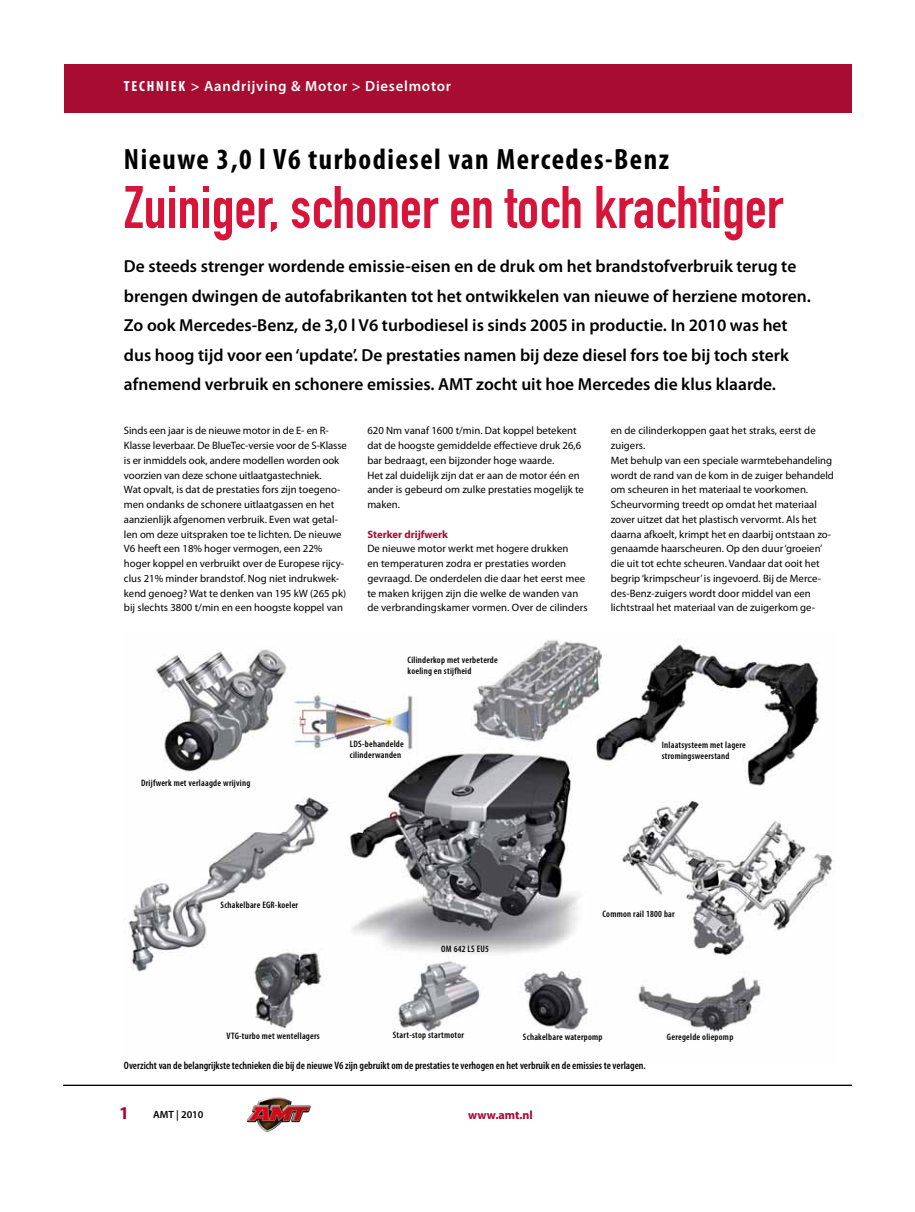
<style>
.page{position:relative;width:915px;height:1212px;background:#fff}
.page>*{position:absolute;margin:0;border:0;box-sizing:border-box;transform-origin:0 0}
.t1{font:58.95px "DIN Engschrift Std";color:#d7153a}
.t2{font:700 condensed 29.55px "Myriad Pro";letter-spacing:.05em;color:#000}
.t3{font:700 18px "Myriad Pro";color:#aa052e}
.t4{font:600 17.4px/29.5px "Myriad Pro";color:#000}
.t5{font:700 16.05px "Myriad Pro";color:#a80c31}
.t6{font:600 14.7px "Myriad Pro";letter-spacing:.05em;color:#fff}
.t7{font:700 12px "Myriad Pro";color:#aa052e}
.t8{font:10.65px/14.7px "Myriad Pro";color:#000}
.t9{font:600 condensed 10.65px "Myriad Pro";color:#000}
.t10{font:700 10.65px "Myriad Pro";color:#a80c31}
.t11{font:600 10.5px "Myriad Pro";color:#000}
.t12{font:600 condensed 9.45px/11.2px "Myriad Pro";letter-spacing:.025em;color:#000}
.s1{font-weight:700;font-stretch:condensed}
</style>
<div class="page">
<img style="left:247px;top:1097px;width:63px;height:35px">
<div style="left:64px;top:64px;width:786px;height:48px;background:#a80c31"></div>
<hr style="left:64px;top:1084px;width:786px;height:2px;background:#000">
<img style="left:128px;top:639px;width:706px;height:394px">
<h3 class="t6" style="left:124px;top:78px;width:328px"><span class="s1">TECHNIEK</span> &gt; Aandrijving &amp; Motor &gt; Dieselmotor</h3>
<h2 class="t2" style="left:124px;top:143px;width:546px">Nieuwe 3,0 l V6 turbodiesel van Mercedes-Benz</h2>
<h1 class="t1" style="left:124px;top:173px;width:660px">Zuiniger, schoner en toch krachtiger</h1>
<p class="t4" style="left:124px;top:252px;width:688px">De steeds strenger wordende emissie-eisen en de druk om het brandstofverbruik terug te brengen dwingen de autofabrikanten tot het ontwikkelen van nieuwe of herziene motoren.<br>Zo ook Mercedes-Benz, de 3,0 l V6 turbodiesel is sinds 2005 in productie. In 2010 was het dus hoog tijd voor een ‘update’. De prestaties namen bij deze diesel fors toe bij toch sterk afnemend verbruik en schonere emissies. AMT zocht uit hoe Mercedes die klus klaarde.</p>
<p class="t8" style="left:124px;top:424px;width:224px">Sinds een jaar is de nieuwe motor in de E- en R-Klasse leverbaar. De BlueTec-versie voor de S-Klasse is er inmiddels ook, andere modellen worden ook voorzien van deze schone uitlaatgastechniek.<br>Wat opvalt, is dat de prestaties fors zijn toegeno&shy;men ondanks de schonere uitlaatgassen en het aanzienlijk afgenomen verbruik. Even wat getal&shy;len om deze uitspraken toe te lichten. De nieuwe V6 heeft een 18% hoger vermogen, een 22% hoger koppel en verbruikt over de Europese rijcy&shy;clus 21% minder brandstof. Nog niet indrukwek&shy;kend genoeg? Wat te denken van 195 kW (265 pk) bij slechts 3800 t/min en een hoogste koppel van</p>
<p class="t8" style="left:367px;top:424px;width:218px">620 Nm vanaf 1600 t/min. Dat koppel betekent dat de hoogste gemiddelde effectieve druk 26,6 bar bedraagt, een bijzonder hoge waarde.<br>Het zal duidelijk zijn dat er aan de motor één en ander is gebeurd om zulke prestaties mogelijk te maken.</p>
<p class="t10" style="left:367px;top:528px;width:82px">Sterker drijfwerk</p>
<p class="t8" style="left:367px;top:542px;width:222px">De nieuwe motor werkt met hogere drukken<br>en temperaturen zodra er prestaties worden gevraagd. De onderdelen die daar het eerst mee te maken krijgen zijn die welke de wanden van de verbrandingskamer vormen. Over de cilinders</p>
<p class="t12" style="left:407px;top:654px;width:92px">Cilinderkop met verbeterde koeling en stijfheid</p>
<p class="t8" style="left:610px;top:424px;width:225px">en de cilinderkoppen gaat het straks, eerst de zuigers.<br>Met behulp van een speciale warmtebehandeling wordt de rand van de kom in de zuiger behandeld om scheuren in het materiaal te voorkomen.<br>Scheurvorming treedt op omdat het materiaal zover uitzet dat het plastisch vervormt. Als het daarna afkoelt, krimpt het en daarbij ontstaan zo&shy;genaamde haarscheuren. Op den duur ‘groeien’ die uit tot echte scheuren. Vandaar dat ooit het begrip ‘krimpscheur’ is ingevoerd. Bij de Merce&shy;des-Benz-zuigers wordt door middel van een lichtstraal het materiaal van de zuigerkom ge-</p>
<p class="t12" style="left:141px;top:778px;width:111px">Drijfwerk met verlaagde wrijving</p>
<p class="t12" style="left:350px;top:738px;width:55px">LDS-behandelde cilinderwanden</p>
<p class="t12" style="left:661px;top:739px;width:85px">Inlaatsysteem met lagere stromingsweerstand</p>
<p class="t12" style="left:220px;top:900px;width:79px">Schakelbare EGR-koeler</p>
<p class="t12" style="left:441px;top:943px;width:49px">OM 642 LS EU5</p>
<p class="t12" style="left:602px;top:909px;width:74px">Common rail 1800 bar</p>
<p class="t12" style="left:226px;top:1030px;width:95px">VTG-turbo met wentellagers</p>
<p class="t12" style="left:392px;top:1030px;width:73px">Start-stop startmotor</p>
<p class="t12" style="left:523px;top:1031px;width:81px">Schakelbare waterpomp</p>
<p class="t12" style="left:666px;top:1031px;width:68px">Geregelde oliepomp</p>
<p class="t9" style="left:124px;top:1059px;width:523px">Overzicht van de belangrijkste technieken die bij de nieuwe V6 zijn gebruikt om de prestaties te verhogen en het verbruik en de emissies te verlagen.</p>
<h3 class="t5" style="left:124px;top:1094px;width:10px">2</h3>
<h3 class="t3" style="left:119px;top:1101px;width:11px">1</h3>
<p class="t11" style="left:153px;top:1107px;width:52px">AMT | 2010</p>
<p class="t7" style="left:468px;top:1107px;width:66px">www.amt.nl</p>
</div>
